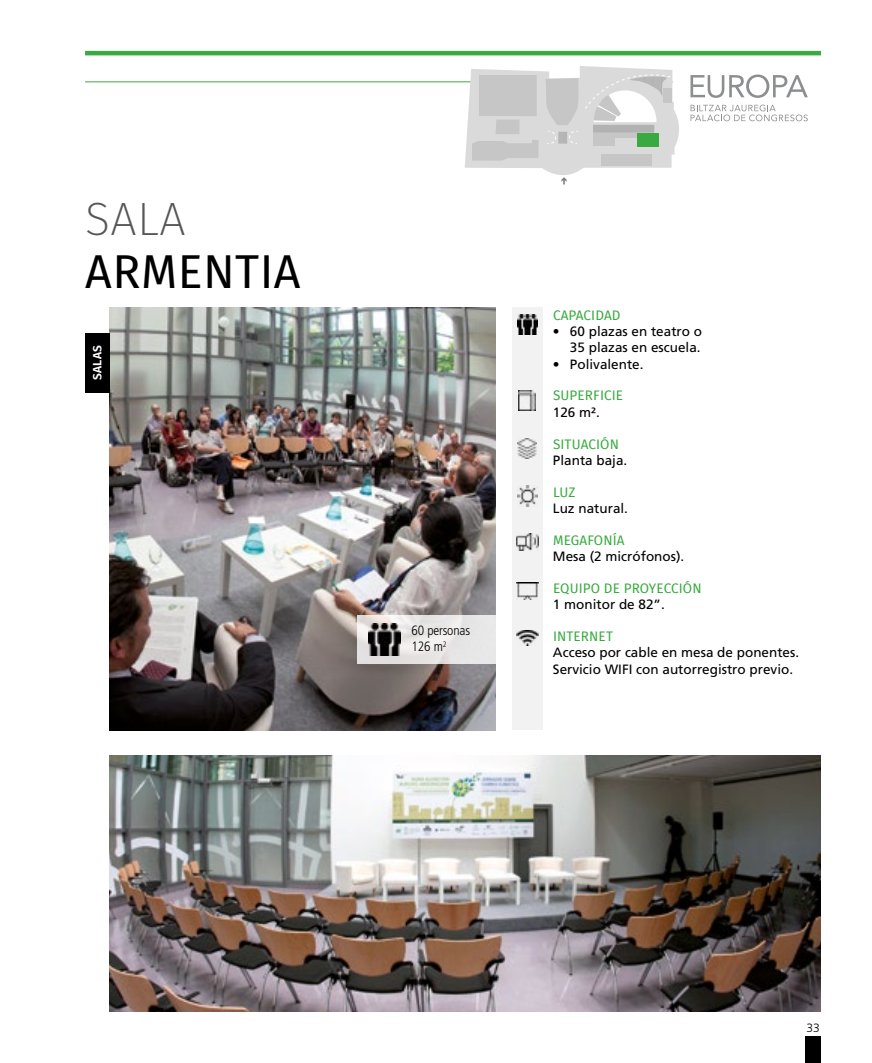
<style>
.page{position:relative;width:872px;height:1063px;background:#fff}
.page>*{position:absolute;margin:0;border:0;box-sizing:border-box;transform-origin:0 0}
.Sala{font:46.5px "Fira Sans";letter-spacing:.01em;color:#000}
.SubSala{font:200 46.5px "Fira Sans";color:#575756}
.tabla_texto_lista_si{font:13.5px/16.2px "Frutiger LT Std";color:#000;text-align:right}
.caracteristicas{font:13.5px "Fira Sans";letter-spacing:.01em;color:#39aa3f}
.tabla_texto{font:13.5px "Frutiger LT Std";color:#000}
.t1{font:300 condensed 13.5px "Frutiger LT Std";letter-spacing:-.01em;color:#000}
.clase_sala{font:600 12px "Fira Sans";color:#fff}
.t2{font:300 12px "Frutiger LT Std";color:#000}
</style>
<div class="page">
<hr style="left:85px;top:51px;width:736px;height:4px;background:#39aa3f">
<div style="left:805px;top:1036px;width:15px;height:27px;background:#000"></div>
<hr style="left:85px;top:81px;width:587px;height:1px;background:#39aa3f">
<div style="left:512px;top:307px;width:30px;height:423px;background:#f2f2f2"></div>
<img style="left:109px;top:307px;width:387px;height:423px">
<img style="left:109px;top:756px;width:712px;height:256px">
<img style="left:517px;top:314px;width:20px;height:20px">
<img style="left:519px;top:390px;width:16px;height:21px">
<img style="left:518px;top:439px;width:18px;height:20px">
<img style="left:516px;top:583px;width:22px;height:17px">
<img style="left:517px;top:486px;width:20px;height:20px">
<img style="left:516px;top:630px;width:22px;height:15px">
<svg style="left:465px;top:66px;width:342px;height:119px"></svg>
<div style="left:593px;top:133px;width:21px;height:13px;background:#c6c6c6"></div>
<svg style="left:358px;top:615px;width:138px;height:49px;background:#e8e6e6"></svg>
<img style="left:368px;top:623px;width:33px;height:33px">
<div style="left:85px;top:333px;width:24px;height:59px;background:#000"></div>
<img style="left:516px;top:533px;width:22px;height:17px">
<p class="SubSala" style="left:85px;top:187px;width:102px">SALA</p>
<p class="Sala" style="left:85px;top:237px;width:217px">ARMENTIA</p>
<p class="clase_sala" style="left:88px;top:380px;width:36px;rotate:-90deg">SALAS</p>
<p class="t1" style="left:411px;top:622px;width:60px">60 personas</p>
<p class="t1" style="left:411px;top:639px;width:37px">126 m<sup>2</sup></p>
<p class="caracteristicas" style="left:553px;top:305px;width:69px">CAPACIDAD</p>
<p class="tabla_texto_lista_si" style="left:553px;top:323px;width:151px">• 60 plazas en teatro o<br>35 plazas en escuela.</p>
<p class="tabla_texto_lista_si" style="left:553px;top:356px;width:92px">• Polivalente.</p>
<p class="caracteristicas" style="left:553px;top:386px;width:72px">SUPERFICIE</p>
<p class="tabla_texto" style="left:553px;top:404px;width:48px">126 m2.</p>
<p class="caracteristicas" style="left:553px;top:434px;width:67px">SITUACIÓN</p>
<p class="tabla_texto" style="left:553px;top:452px;width:76px">Planta baja.</p>
<p class="caracteristicas" style="left:553px;top:482px;width:24px">LUZ</p>
<p class="tabla_texto" style="left:553px;top:500px;width:77px">Luz natural.</p>
<p class="caracteristicas" style="left:553px;top:530px;width:73px">MEGAFONÍA</p>
<p class="tabla_texto" style="left:553px;top:548px;width:133px">Mesa (2 micrófonos).</p>
<p class="caracteristicas" style="left:553px;top:578px;width:150px">EQUIPO DE PROYECCIÓN</p>
<p class="tabla_texto" style="left:553px;top:597px;width:113px">1 monitor de 82”.</p>
<p class="caracteristicas" style="left:553px;top:626px;width:61px">INTERNET</p>
<p class="tabla_texto_lista_si" style="left:553px;top:645px;width:248px">Acceso por cable en mesa de ponentes.</p>
<p class="tabla_texto_lista_si" style="left:553px;top:661px;width:242px">Servicio WIFI con autorregistro previo.</p>
<p class="t2" style="left:806px;top:1021px;width:15px">33</p>
</div>
